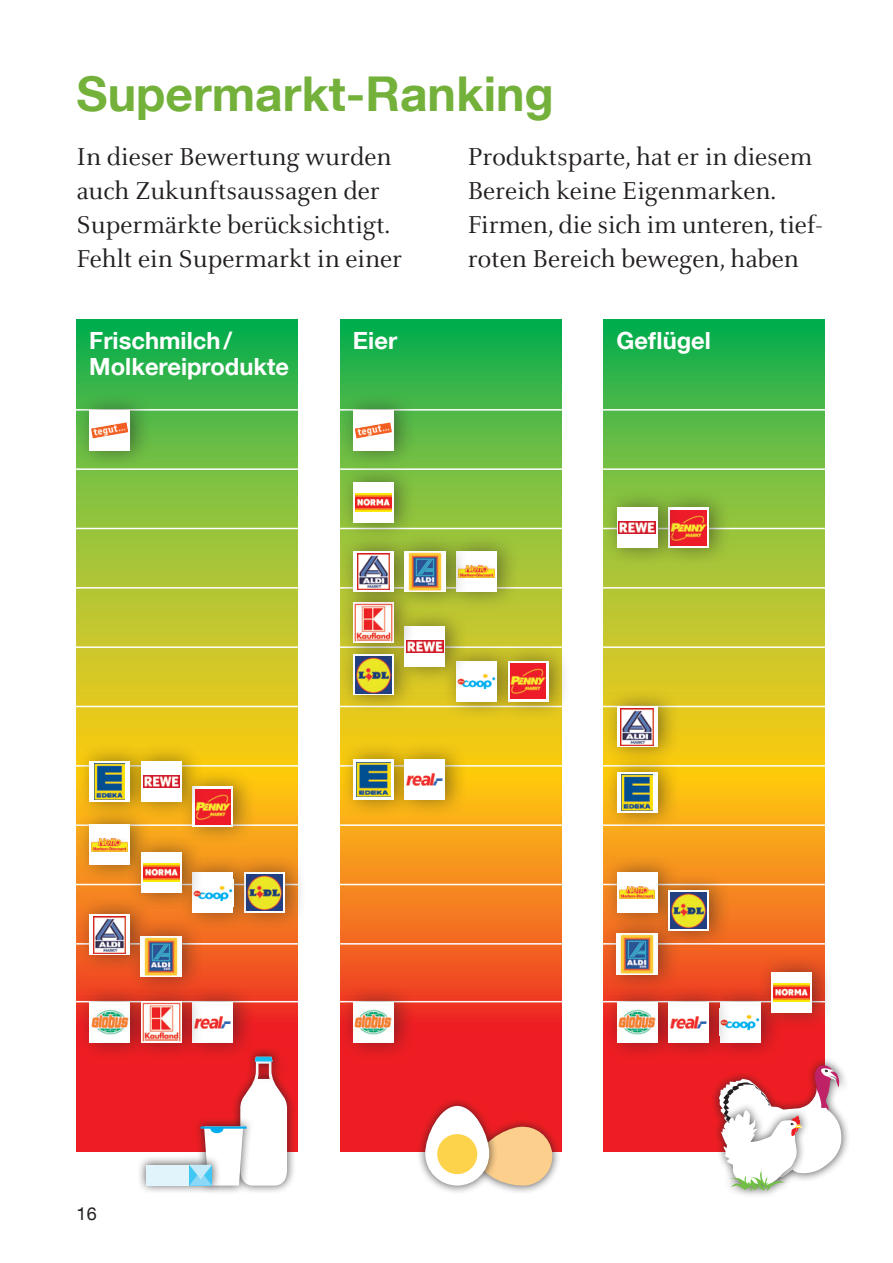
<style>
.page{position:relative;width:893px;height:1263px;background:#fff}
.page>*{position:absolute;margin:0;border:0;box-sizing:border-box;transform-origin:0 0}
.Head_klein{font:700 48px "Helvetica Neue LT Com";color:#73b13b}
.Copy{font:27px/33.9px "Celeste";color:#231f20}
.Subhead{font:700 23.7px "Helvetica Neue LT Com";color:#fff}
.Copy-2{font:18px "Helvetica Neue LT Com";color:#231f20}
</style>
<div class="page">
<svg style="left:604px;top:319px;width:221px;height:832px;background:#aca72f"></svg>
<svg style="left:340px;top:319px;width:221px;height:832px;background:#bb892c"></svg>
<svg style="left:77px;top:319px;width:221px;height:832px;background:#a6a832"></svg>
<hr style="left:63px;top:409px;width:830px;height:2px;background:#fff">
<hr style="left:63px;top:528px;width:830px;height:1px;background:#fff">
<hr style="left:63px;top:587px;width:830px;height:2px;background:#fff">
<hr style="left:63px;top:646px;width:830px;height:2px;background:#fff">
<hr style="left:63px;top:706px;width:830px;height:1px;background:#fff">
<hr style="left:63px;top:765px;width:830px;height:2px;background:#fff">
<hr style="left:63px;top:824px;width:830px;height:2px;background:#fff">
<hr style="left:63px;top:884px;width:830px;height:1px;background:#fff">
<hr style="left:63px;top:943px;width:830px;height:1px;background:#fff">
<hr style="left:63px;top:468px;width:830px;height:2px;background:#fff">
<hr style="left:63px;top:1001px;width:830px;height:1px;background:#fff">
<div style="left:76px;top:743px;width:76px;height:76px;background:#231f20;opacity:.5"></div>
<svg style="left:89px;top:761px;width:38px;height:40px"></svg>
<img style="left:95px;top:763px;width:30px;height:36px">
<div style="left:76px;top:392px;width:76px;height:77px;background:#231f20;opacity:.5"></div>
<div style="left:89px;top:410px;width:41px;height:41px;background:#fff"></div>
<img style="left:91px;top:422px;width:37px;height:16px">
<div style="left:76px;top:807px;width:76px;height:76px;background:#231f20;opacity:.5"></div>
<div style="left:89px;top:824px;width:41px;height:41px;background:#fff"></div>
<img style="left:92px;top:838px;width:35px;height:13px">
<div style="left:230px;top:854px;width:77px;height:77px;background:#231f20;opacity:.5"></div>
<div style="left:244px;top:872px;width:41px;height:41px;background:#fff"></div>
<img style="left:255px;top:874px;width:28px;height:37px">
<div style="left:179px;top:854px;width:76px;height:77px;background:#231f20;opacity:.5"></div>
<div style="left:192px;top:872px;width:41px;height:41px;background:#fff"></div>
<img style="left:204px;top:885px;width:29px;height:17px">
<div style="left:127px;top:834px;width:77px;height:76px;background:#231f20;opacity:.5"></div>
<div style="left:141px;top:852px;width:41px;height:40px;background:#fff"></div>
<img style="left:143px;top:863px;width:36px;height:18px">
<div style="left:76px;top:984px;width:76px;height:76px;background:#231f20;opacity:.5"></div>
<div style="left:89px;top:1002px;width:41px;height:41px;background:#fff"></div>
<img style="left:91px;top:1009px;width:36px;height:25px">
<div style="left:179px;top:768px;width:76px;height:77px;background:#231f20;opacity:.5"></div>
<svg style="left:192px;top:786px;width:41px;height:41px"></svg>
<img style="left:195px;top:789px;width:35px;height:35px">
<div style="left:179px;top:984px;width:76px;height:76px;background:#231f20;opacity:.5"></div>
<div style="left:192px;top:1002px;width:41px;height:41px;background:#fff"></div>
<img style="left:204px;top:1016px;width:27px;height:12px">
<div style="left:127px;top:743px;width:77px;height:76px;background:#231f20;opacity:.5"></div>
<div style="left:141px;top:761px;width:41px;height:40px;background:#fff"></div>
<img style="left:143px;top:775px;width:37px;height:12px">
<div style="left:127px;top:984px;width:77px;height:76px;background:#231f20;opacity:.5"></div>
<div style="left:141px;top:1002px;width:41px;height:41px;background:#fff"></div>
<img style="left:142px;top:1002px;width:39px;height:40px">
<div style="left:76px;top:896px;width:76px;height:77px;background:#231f20;opacity:.5"></div>
<svg style="left:89px;top:914px;width:41px;height:41px"></svg>
<img style="left:94px;top:916px;width:32px;height:37px">
<div style="left:127px;top:918px;width:77px;height:77px;background:#231f20;opacity:.5"></div>
<img style="left:141px;top:936px;width:41px;height:41px">
<div style="left:339px;top:741px;width:77px;height:77px;background:#231f20;opacity:.5"></div>
<div style="left:353px;top:759px;width:41px;height:41px;background:#fff"></div>
<img style="left:356px;top:762px;width:34px;height:35px">
<div style="left:339px;top:392px;width:77px;height:77px;background:#231f20;opacity:.5"></div>
<div style="left:353px;top:410px;width:41px;height:41px;background:#fff"></div>
<img style="left:355px;top:422px;width:37px;height:16px">
<div style="left:442px;top:533px;width:77px;height:77px;background:#231f20;opacity:.5"></div>
<div style="left:456px;top:551px;width:41px;height:41px;background:#fff"></div>
<img style="left:467px;top:565px;width:27px;height:13px">
<div style="left:339px;top:636px;width:77px;height:77px;background:#231f20;opacity:.5"></div>
<svg style="left:353px;top:661px;width:41px;height:34px"></svg>
<img style="left:355px;top:661px;width:36px;height:32px">
<div style="left:442px;top:643px;width:77px;height:76px;background:#231f20;opacity:.5"></div>
<div style="left:456px;top:661px;width:41px;height:41px;background:#fff"></div>
<img style="left:462px;top:673px;width:32px;height:17px">
<div style="left:339px;top:464px;width:77px;height:77px;background:#231f20;opacity:.5"></div>
<div style="left:353px;top:482px;width:41px;height:41px;background:#fff"></div>
<img style="left:355px;top:494px;width:36px;height:18px">
<div style="left:339px;top:984px;width:77px;height:76px;background:#231f20;opacity:.5"></div>
<div style="left:353px;top:1002px;width:41px;height:41px;background:#fff"></div>
<img style="left:354px;top:1009px;width:39px;height:25px">
<div style="left:494px;top:643px;width:77px;height:76px;background:#231f20;opacity:.5"></div>
<div style="left:508px;top:661px;width:41px;height:41px;background:#fff"></div>
<img style="left:510px;top:664px;width:36px;height:35px">
<div style="left:391px;top:741px;width:76px;height:77px;background:#231f20;opacity:.5"></div>
<div style="left:405px;top:759px;width:40px;height:41px;background:#fff"></div>
<img style="left:407px;top:773px;width:36px;height:13px">
<div style="left:391px;top:608px;width:76px;height:77px;background:#231f20;opacity:.5"></div>
<div style="left:405px;top:626px;width:40px;height:41px;background:#fff"></div>
<img style="left:416px;top:641px;width:27px;height:12px">
<div style="left:339px;top:584px;width:77px;height:77px;background:#231f20;opacity:.5"></div>
<div style="left:353px;top:602px;width:41px;height:41px;background:#fff"></div>
<img style="left:354px;top:610px;width:39px;height:32px">
<div style="left:339px;top:533px;width:77px;height:77px;background:#231f20;opacity:.5"></div>
<div style="left:353px;top:551px;width:41px;height:41px;background:#fff"></div>
<img style="left:357px;top:553px;width:32px;height:37px">
<div style="left:391px;top:533px;width:76px;height:77px;background:#231f20;opacity:.5"></div>
<img style="left:405px;top:551px;width:40px;height:41px">
<div style="left:603px;top:754px;width:77px;height:77px;background:#231f20;opacity:.5"></div>
<svg style="left:617px;top:772px;width:40px;height:41px"></svg>
<img style="left:622px;top:775px;width:30px;height:36px">
<div style="left:603px;top:854px;width:77px;height:77px;background:#231f20;opacity:.5"></div>
<div style="left:617px;top:872px;width:40px;height:41px;background:#fff"></div>
<img style="left:619px;top:886px;width:35px;height:13px">
<div style="left:654px;top:872px;width:77px;height:77px;background:#231f20;opacity:.5"></div>
<svg style="left:668px;top:890px;width:41px;height:41px"></svg>
<img style="left:670px;top:892px;width:37px;height:36px">
<div style="left:654px;top:489px;width:77px;height:77px;background:#231f20;opacity:.5"></div>
<svg style="left:680px;top:507px;width:29px;height:41px"></svg>
<img style="left:680px;top:510px;width:26px;height:35px">
<div style="left:706px;top:984px;width:77px;height:76px;background:#231f20;opacity:.5"></div>
<div style="left:720px;top:1002px;width:41px;height:41px;background:#fff"></div>
<img style="left:731px;top:1014px;width:27px;height:17px">
<div style="left:603px;top:984px;width:77px;height:76px;background:#231f20;opacity:.5"></div>
<div style="left:617px;top:1002px;width:40px;height:41px;background:#fff"></div>
<img style="left:618px;top:1009px;width:36px;height:25px">
<div style="left:654px;top:984px;width:77px;height:76px;background:#231f20;opacity:.5"></div>
<div style="left:668px;top:1002px;width:41px;height:41px;background:#fff"></div>
<img style="left:671px;top:1016px;width:36px;height:12px">
<div style="left:603px;top:489px;width:77px;height:77px;background:#231f20;opacity:.5"></div>
<div style="left:617px;top:507px;width:40px;height:41px;background:#fff"></div>
<img style="left:619px;top:522px;width:36px;height:12px">
<div style="left:603px;top:688px;width:77px;height:77px;background:#231f20;opacity:.5"></div>
<svg style="left:617px;top:706px;width:40px;height:41px"></svg>
<img style="left:621px;top:708px;width:32px;height:37px">
<div style="left:603px;top:916px;width:77px;height:76px;background:#231f20;opacity:.5"></div>
<div style="left:617px;top:934px;width:40px;height:41px;background:#fff"></div>
<img style="left:620px;top:934px;width:34px;height:40px">
<div style="left:758px;top:954px;width:76px;height:77px;background:#231f20;opacity:.5"></div>
<div style="left:771px;top:972px;width:41px;height:41px;background:#fff"></div>
<img style="left:774px;top:983px;width:36px;height:18px">
<div style="left:470px;top:1118px;width:91px;height:76px;background:#231f20;opacity:.75"></div>
<svg style="left:498px;top:1125px;width:56px;height:62px;background:#f2ba86"></svg>
<div style="left:416px;top:1096px;width:82px;height:99px;background:#231f20;opacity:.75"></div>
<div style="left:425px;top:1106px;width:64px;height:79px;background:#fff;border-radius:32px"></div>
<div style="left:437px;top:1134px;width:40px;height:40px;background:#fed34c;border-radius:50%"></div>
<div style="left:231px;top:1047px;width:65px;height:147px;background:#231f20;opacity:.75"></div>
<div style="left:244px;top:1045px;width:52px;height:41px;background:#231f20;opacity:.5"></div>
<div style="left:192px;top:1117px;width:63px;height:78px;background:#231f20;opacity:.75"></div>
<div style="left:137px;top:1155px;width:84px;height:39px;background:#231f20;opacity:.75"></div>
<div style="left:146px;top:1165px;width:43px;height:20px;background:#e1f4fc"></div>
<svg style="left:189px;top:1057px;width:98px;height:128px"></svg>
<div style="left:710px;top:1057px;width:140px;height:130px;background:#231f20;opacity:.75"></div>
<div style="left:713px;top:1102px;width:97px;height:97px;background:#231f20;opacity:.75"></div>
<svg style="left:719px;top:1065px;width:123px;height:127px"></svg>
<p class="Head_klein" style="left:77px;top:63px;width:479px">Supermarkt-Ranking</p>
<p class="Copy" style="left:77px;top:141px;width:327px">In dieser Bewertung wurden auch Zukunftsaussagen der<br>Supermärkte berücksichtigt.<br>Fehlt ein Supermarkt in einer</p>
<p class="Copy" style="left:468px;top:141px;width:356px">Produktsparte, hat er in diesem<br>Bereich keine Eigenmarken.<br>Firmen, die sich im unteren, tief&shy;roten Bereich bewegen, haben</p>
<p class="Subhead" style="left:89px;top:326px;width:144px">Frischmilch /</p>
<p class="Subhead" style="left:617px;top:326px;width:96px">Geflügel</p>
<p class="Subhead" style="left:89px;top:351px;width:201px">Molkereiprodukte</p>
<p class="Subhead" style="left:353px;top:326px;width:46px">Eier</p>
<p class="Copy-2" style="left:77px;top:1202px;width:22px">16</p>
</div>
